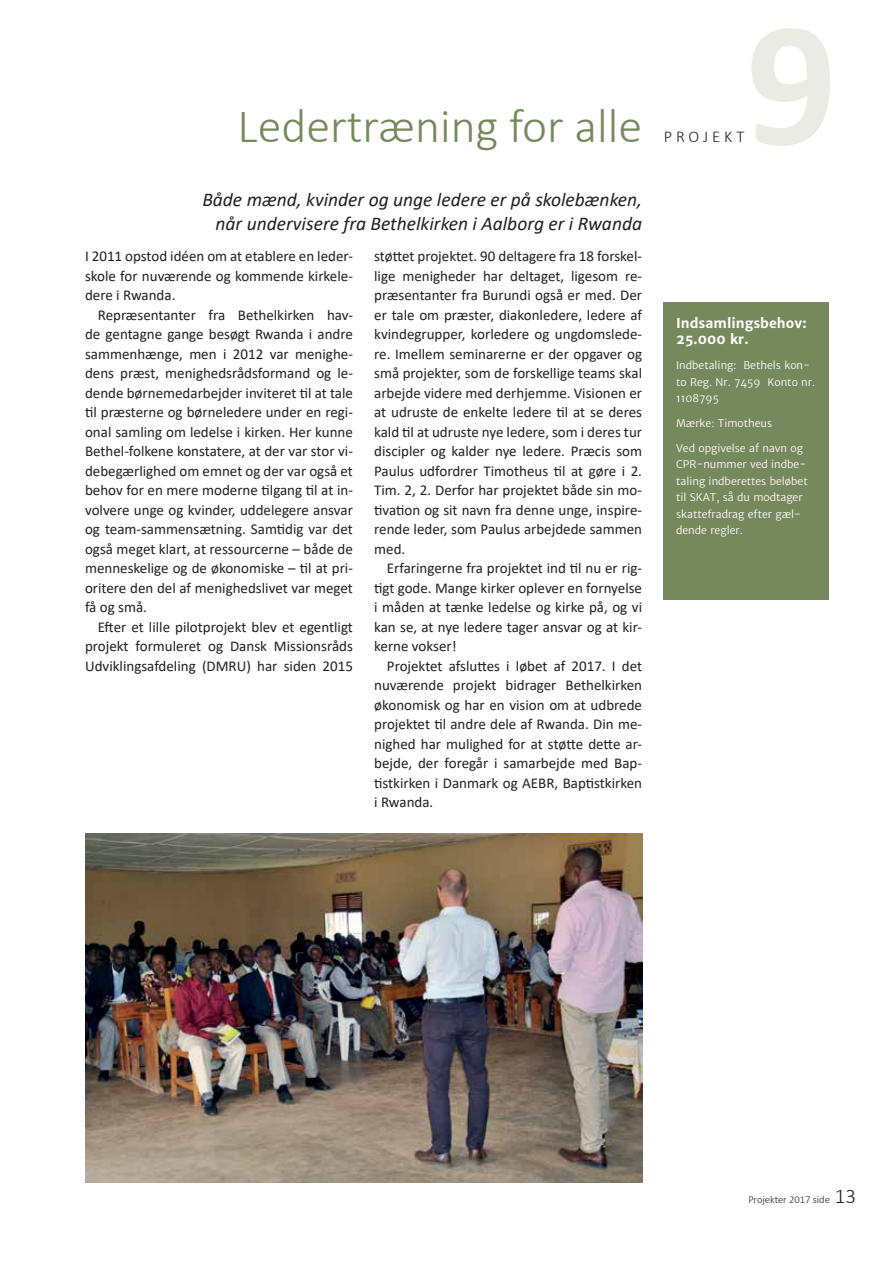
<style>
.page{position:relative;width:893px;height:1263px;background:#fff}
.page>*{position:absolute;margin:0;border:0;box-sizing:border-box;transform-origin:0 0}
.t1{font:700 180px "Calibri";color:#eaebe4}
.t2{font:300 48px "Calibri";color:#76895c}
.t3{font:italic 19.5px/24px "Calibri";color:#231f20;text-align:right}
.t4{font:300 16.5px "Calibri";letter-spacing:.24em;color:#231f20}
.t5{font:15px/19.5px "Calibri";color:#231f20;text-align:justify}
.t6{font:700 13.5px/16.5px "Merriweather Sans";color:#fff}
.t7{font:10.5px/16.5px "Merriweather Sans";color:#fff}
.t8{font:300 10.5px "Calibri";color:#231f20}
.s1{font-size:21px}
</style>
<div class="page">
<div style="left:663px;top:302px;width:166px;height:298px;background:#76895c"></div>
<img style="left:85px;top:833px;width:557px;height:349px">
<h2 class="t2" style="left:238px;top:96px;width:406px">Ledertræning for alle</h2>
<h3 class="t3" style="left:202px;top:186px;width:441px">Både mænd, kvinder og unge ledere er på skolebænken, når undervisere fra Bethelkirken i Aalborg er i Rwanda</h3>
<p class="t5" style="left:85px;top:246px;width:269px">I 2011 opstod idéen om at etablere en leder&shy;skole for nuværende og kommende kirkele&shy;dere i Rwanda.</p>
<p class="t5" style="left:85px;top:305px;width:269px;text-indent:13px">Repræsentanter fra Bethelkirken hav&shy;de gentagne gange besøgt Rwanda i andre sammenhænge, men i 2012 var menighe&shy;dens præst, menighedsrådsformand og le&shy;dende børnemedarbejder inviteret til at tale til præsterne og børneledere under en regi&shy;onal samling om ledelse i kirken. Her kunne Bethel-folkene konstatere, at der var stor vi&shy;debegærlighed om emnet og der var også et behov for en mere moderne tilgang til at in&shy;volvere unge og kvinder, uddelegere ansvar og team-sammensætning. Samtidig var det også meget klart, at ressourcerne – både de menneskelige og de økonomiske – til at pri&shy;oritere den del af menighedslivet var meget få og små.</p>
<p class="t5" style="left:85px;top:617px;width:269px;text-indent:13px">Efter et lille pilotprojekt blev et egentligt projekt formuleret og Dansk Missionsråds Udviklingsafdeling (DMRU) har siden 2015</p>
<p class="t5" style="left:374px;top:246px;width:269px">støttet projektet. 90 deltagere fra 18 forskel&shy;lige menigheder har deltaget, ligesom re&shy;præsentanter fra Burundi også er med. Der er tale om præster, diakonledere, ledere af kvindegrupper, korledere og ungdomslede&shy;re. Imellem seminarerne er der opgaver og små projekter, som de forskellige teams skal arbejde videre med derhjemme. Visionen er at udruste de enkelte ledere til at se deres kald til at udruste nye ledere, som i deres tur discipler og kalder nye ledere. Præcis som Paulus udfordrer Timotheus til at gøre i 2.<br>Tim. 2, 2. Derfor har projektet både sin mo&shy;tivation og sit navn fra denne unge, inspire&shy;rende leder, som Paulus arbejdede sammen med.</p>
<p class="t5" style="left:374px;top:558px;width:269px;text-indent:13px">Erfaringerne fra projektet ind til nu er rig&shy;tigt gode. Mange kirker oplever en fornyelse i måden at tænke ledelse og kirke på, og vi kan se, at nye ledere tager ansvar og at kir&shy;kerne vokser!</p>
<p class="t5" style="left:374px;top:656px;width:269px;text-indent:13px">Projektet afsluttes i løbet af 2017. I det nuværende projekt bidrager Bethelkirken økonomisk og har en vision om at udbrede projektet til andre dele af Rwanda. Din me&shy;nighed har mulighed for at støtte dette ar&shy;bejde, der foregår i samarbejde med Bap&shy;tistkirken i Danmark og AEBR, Baptistkirken i Rwanda.</p>
<h1 class="t1" style="left:746px;top:-43px;width:93px">9</h1>
<p class="t4" style="left:664px;top:126px;width:82px">Projekt</p>
<p class="t6" style="left:676px;top:315px;width:132px">Indsamlingsbehov:<br>25.000 kr.</p>
<p class="t7" style="left:676px;top:357px;width:141px">Indbetaling: Bethels kon&shy;to Reg. Nr. 7459 Konto nr.<br>1108795</p>
<p class="t7" style="left:676px;top:415px;width:97px">Mærke: Timotheus</p>
<p class="t7" style="left:676px;top:440px;width:133px">Ved opgivelse af navn og<br>CPR-nummer ved indbe&shy;taling indberettes beløbet til SKAT, så du modtager skattefradrag efter gæl&shy;dende regler.</p>
<p class="t8" style="left:748px;top:1193px;width:109px">Projekter 2017 side <span class="s1">13</span></p>
</div>
